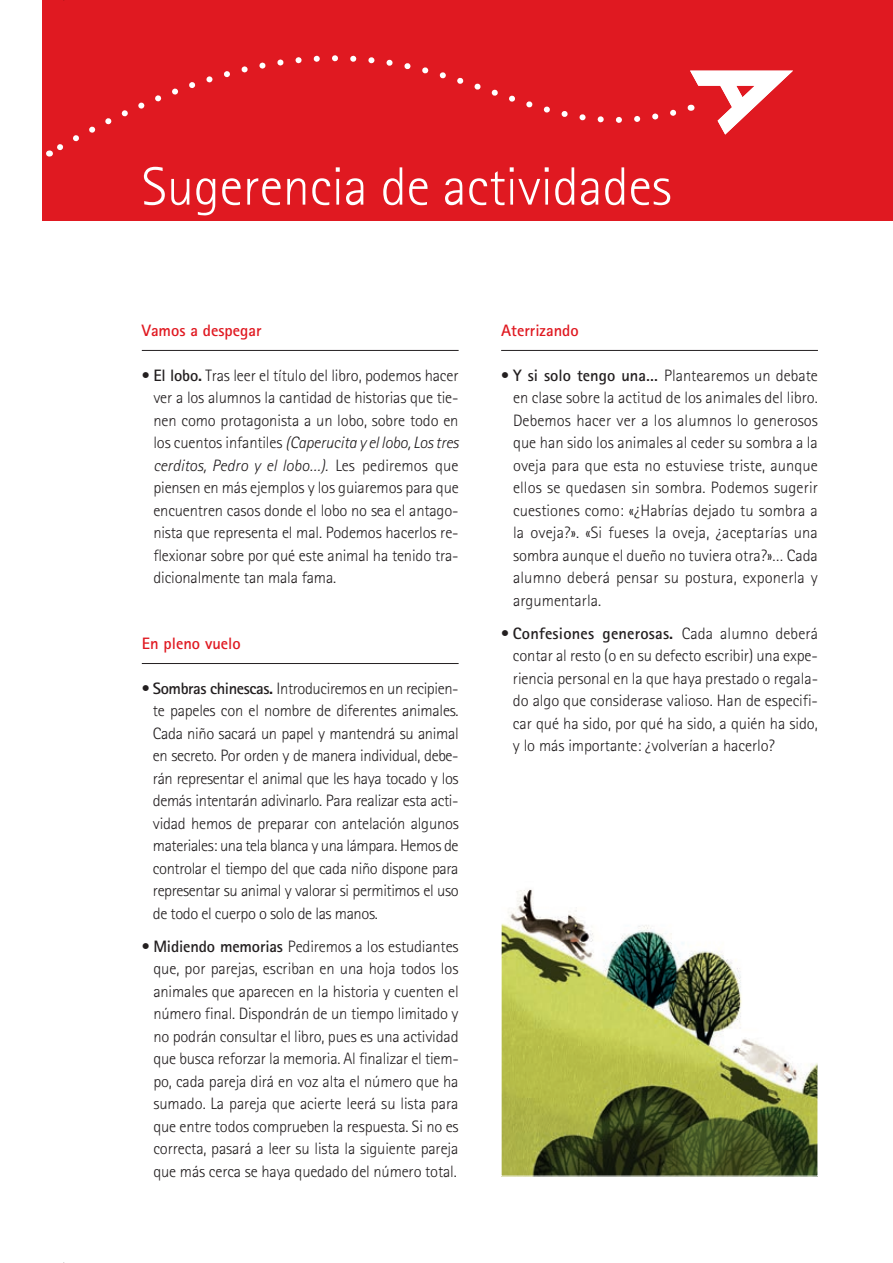
<style>
.page{position:relative;width:893px;height:1263px;background:#fff}
.page>*{position:absolute;margin:0;border:0;box-sizing:border-box;transform-origin:0 0}
.t1{font:300 54px "Rotis Sans Serif 45";color:#fff}
.t2{font:300 16.5px/22.5px "Rotis Sans Serif 45";letter-spacing:-.01em;color:#231f20;text-align:justify}
.t3{font:italic 300 16.5px/22.5px "Rotis Sans Serif 46";letter-spacing:-.01em;color:#231f20}
.t4{font:700 16.5px "Rotis Sans Serif 65";letter-spacing:.01em;color:#231f20}
.t5{font:700 16.5px "Rotis Sans Serif 65";color:#e01921}
.s1{font-family:"Rotis Sans Serif 65";font-weight:700}
.s2{font-family:"Rotis Sans Serif 45";font-style:normal}
.s3{font-family:"Rotis Sans Serif 45";font-weight:300}
</style>
<div class="page">
<hr style="left:142px;top:350px;width:317px;height:1px;background:#231f20">
<hr style="left:142px;top:663px;width:317px;height:1px;background:#231f20">
<hr style="left:501px;top:350px;width:317px;height:1px;background:#231f20">
<div style="left:43px;top:0;width:850px;height:221px;background:#e01921"></div>
<svg style="left:49px;top:0;width:628px;height:157px"></svg>
<svg style="left:689px;top:70px;width:104px;height:65px"></svg>
<img style="left:503px;top:889px;width:313px;height:285px">
<div style="left:501px;top:787px;width:317px;height:389px;border:1px solid #fff"></div>
<h1 class="t1" style="left:142px;top:155px;width:531px">Sugerencia de actividades</h1>
<p class="t5" style="left:142px;top:320px;width:121px">Vamos a despegar</p>
<p class="t2" style="left:153px;top:364px;width:307px;text-indent:-12px">• <span class="s1">El lobo.</span> Tras leer el título del libro, podemos hacer ver a los alumnos la cantidad de historias que tie&shy;nen como protagonista a un lobo, sobre todo en</p>
<p class="t3" style="left:153px;top:431px;width:307px"><span class="s2">los cuentos infantiles</span> (Caperucita y el lobo, Los tres cerditos, Pedro y el lobo…). <span class="s2">Les pediremos que</span></p>
<p class="t2" style="left:153px;top:476px;width:307px">piensen en más ejemplos y los guiaremos para que encuentren casos donde el lobo no sea el antago&shy;nista que representa el mal. Podemos hacerlos re&shy;flexionar sobre por qué este animal ha tenido tra&shy;dicionalmente tan mala fama.</p>
<p class="t5" style="left:142px;top:633px;width:100px">En pleno vuelo</p>
<p class="t2" style="left:153px;top:677px;width:307px;text-indent:-11px">• <span class="s1">Sombras chinescas.</span> Introduciremos en un recipien&shy;te papeles con el nombre de diferentes animales.<br>Cada niño sacará un papel y mantendrá su animal en secreto. Por orden y de manera individual, debe&shy;rán representar el animal que les haya tocado y los demás intentarán adivinarlo. Para realizar esta acti&shy;vidad hemos de preparar con antelación algunos materiales: una tela blanca y una lámpara. Hemos de controlar el tiempo del que cada niño dispone para representar su animal y valorar si permitimos el uso de todo el cuerpo o solo de las manos.</p>
<p class="t2" style="left:153px;top:935px;width:307px;text-indent:-12px">• <span class="s1">Midiendo memorias</span> Pediremos a los estudiantes que, por parejas, escriban en una hoja todos los animales que aparecen en la historia y cuenten el número final. Dispondrán de un tiempo limitado y no podrán consultar el libro, pues es una actividad que busca reforzar la memoria. Al finalizar el tiem&shy;po, cada pareja dirá en voz alta el número que ha sumado. La pareja que acierte leerá su lista para que entre todos comprueben la respuesta. Si no es correcta, pasará a leer su lista la siguiente pareja que más cerca se haya quedado del número total.</p>
<p class="t5" style="left:501px;top:320px;width:79px">Aterrizando</p>
<p class="t2" style="left:513px;top:364px;width:306px;text-indent:-12px">• <span class="s1">Y si solo tengo una…</span> Plantearemos un debate en clase sobre la actitud de los animales del libro.<br>Debemos hacer ver a los alumnos lo generosos que han sido los animales al ceder su sombra a la oveja para que esta no estuviese triste, aunque ellos se quedasen sin sombra. Podemos sugerir cuestiones como: «¿Habrías dejado tu sombra a la oveja?». «Si fueses la oveja, ¿aceptarías una sombra aunque el dueño no tuviera otra?»… Cada alumno deberá pensar su postura, exponerla y argumentarla.</p>
<p class="t4" style="left:501px;top:623px;width:318px"><span class="s3">•</span> Confesiones generosas. <span class="s3">Cada alumno deberá</span></p>
<p class="t2" style="left:513px;top:644px;width:307px">contar al resto (o en su defecto escribir) una expe&shy;riencia personal en la que haya prestado o regala&shy;do algo que considerase valioso. Han de especifi&shy;car qué ha sido, por qué ha sido, a quién ha sido, y lo más importante: ¿volverían a hacerlo?</p>
</div>
